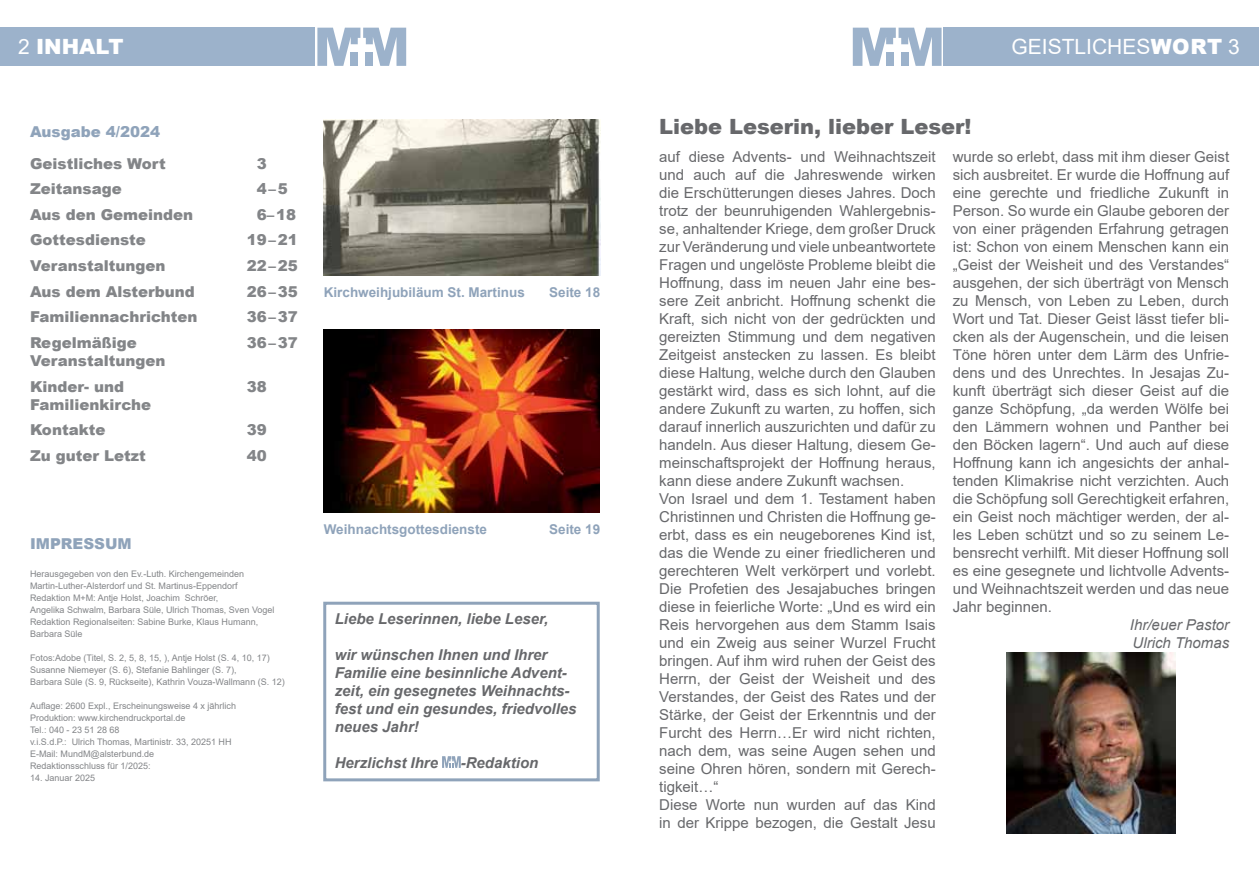
<style>
.page{position:relative;width:1259px;height:893px;background:#fff}
.page>*{position:absolute;margin:0;border:0;box-sizing:border-box;transform-origin:0 0}
.t1{font:900 21px "Arial";color:#67686b}
.t2{font:21px "Arial";color:#fff}
.t3{font:900 21px "Arial";color:#fff}
.t4{font:15px/18px "Arial";color:#67686b}
.t5{font:900 15px/18px "Arial";color:#838588}
.t6{font:italic 700 15px/18px "Arial";color:#67686b}
.t7{font:italic 15px/18px "Arial";color:#67686b}
.t8{font:900 15px "Arial";color:#8fa3ba}
.t9{font:700 13.5px "Arial";color:#8fa3ba}
.t10{font:9px/12px "Arial";color:#838588}
.s1{font-weight:400}
.s2{font-weight:900}
</style>
<div class="page">
<div style="left:0;top:28px;width:315px;height:38px;background:#9cb2cb"></div>
<div style="left:944px;top:28px;width:315px;height:38px;background:#9cb2cb"></div>
<svg style="left:317px;top:28px;width:89px;height:38px"></svg>
<div style="left:366px;top:52px;width:7px;height:14px;background:#9cb2cb"></div>
<svg style="left:853px;top:28px;width:88px;height:38px"></svg>
<div style="left:901px;top:52px;width:7px;height:14px;background:#9cb2cb"></div>
<img style="left:324px;top:119px;width:276px;height:157px">
<img style="left:1006px;top:653px;width:169px;height:180px">
<img style="left:323px;top:329px;width:277px;height:184px">
<div style="left:323px;top:602px;width:277px;height:179px;border:3px solid #8fa3ba"></div>
<svg style="left:442px;top:756px;width:19px;height:12px"></svg>
<h1 class="t3" style="left:18px;top:32px;width:106px"><span class="s1">2</span> INHALT</h1>
<h1 class="t2" style="left:1011px;top:33px;width:230px">GEISTLICHES<span class="s2">Wort</span> 3</h1>
<p class="t8" style="left:30px;top:120px;width:132px">Ausgabe 4/2024</p>
<h1 class="t1" style="left:659px;top:111px;width:314px">Liebe Leserin, lieber Leser!</h1>
<p class="t5" style="left:30px;top:154px;width:137px">Geistliches Wort</p>
<p class="t5" style="left:257px;top:154px;width:12px">3</p>
<p class="t5" style="left:30px;top:179px;width:93px">Zeitansage</p>
<p class="t5" style="left:257px;top:179px;width:33px">4–5</p>
<p class="t5" style="left:30px;top:205px;width:165px">Aus den Gemeinden</p>
<p class="t5" style="left:257px;top:205px;width:41px">6–18</p>
<p class="t5" style="left:30px;top:231px;width:117px">Gottesdienste</p>
<p class="t5" style="left:247px;top:231px;width:53px">19–21</p>
<p class="t5" style="left:30px;top:256px;width:137px">Veranstaltungen</p>
<p class="t5" style="left:247px;top:256px;width:53px">22–25</p>
<p class="t5" style="left:30px;top:282px;width:166px">Aus dem Alsterbund</p>
<p class="t5" style="left:247px;top:282px;width:53px">26–35</p>
<p class="t5" style="left:30px;top:308px;width:169px">Familiennachrichten</p>
<p class="t5" style="left:247px;top:308px;width:53px">36–37</p>
<p class="t5" style="left:30px;top:333px;width:137px">Regelmäßige<br>Veranstaltungen</p>
<p class="t5" style="left:247px;top:333px;width:53px">36–37</p>
<p class="t5" style="left:30px;top:377px;width:123px">Kinder- und<br>Familienkirche</p>
<p class="t5" style="left:247px;top:377px;width:22px">38</p>
<p class="t5" style="left:30px;top:420px;width:77px">Kontakte</p>
<p class="t5" style="left:247px;top:420px;width:22px">39</p>
<p class="t5" style="left:30px;top:446px;width:117px">Zu guter Letzt</p>
<p class="t5" style="left:247px;top:446px;width:22px">40</p>
<p class="t4" style="left:659px;top:148px;width:278px">auf diese Advents- und Weihnachtszeit und auch auf die Jahreswende wirken die Erschütterungen dieses Jahres. Doch trotz der beunruhigenden Wahlergebnis&shy;se, anhaltender Kriege, dem großer Druck zur Veränderung und viele unbeantwortete Fragen und ungelöste Probleme bleibt die Hoffnung, dass im neuen Jahr eine bes&shy;sere Zeit anbricht. Hoffnung schenkt die Kraft, sich nicht von der gedrückten und gereizten Stimmung und dem negativen Zeitgeist anstecken zu lassen. Es bleibt diese Haltung, welche durch den Glauben gestärkt wird, dass es sich lohnt, auf die andere Zukunft zu warten, zu hoffen, sich darauf innerlich auszurichten und dafür zu handeln. Aus dieser Haltung, diesem Ge&shy;meinschaftsprojekt der Hoffnung heraus, kann diese andere Zukunft wachsen.<br>Von Israel und dem 1. Testament haben Christinnen und Christen die Hoffnung ge&shy;erbt, dass es ein neugeborenes Kind ist, das die Wende zu einer friedlicheren und gerechteren Welt verkörpert und vorlebt.<br>Die Profetien des Jesajabuches bringen diese in feierliche Worte: „Und es wird ein Reis hervorgehen aus dem Stamm Isais und ein Zweig aus seiner Wurzel Frucht bringen. Auf ihm wird ruhen der Geist des Herrn, der Geist der Weisheit und des Verstandes, der Geist des Rates und der Stärke, der Geist der Erkenntnis und der Furcht des Herrn…Er wird nicht richten, nach dem, was seine Augen sehen und seine Ohren hören, sondern mit Gerech&shy;tigkeit…“<br>Diese Worte nun wurden auf das Kind in der Krippe bezogen, die Gestalt Jesu</p>
<p class="t4" style="left:952px;top:148px;width:278px;text-align:justify">wurde so erlebt, dass mit ihm dieser Geist sich ausbreitet. Er wurde die Hoffnung auf eine gerechte und friedliche Zukunft in Person. So wurde ein Glaube geboren der von einer prägenden Erfahrung getragen ist: Schon von einem Menschen kann ein „Geist der Weisheit und des Verstandes“ ausgehen, der sich überträgt von Mensch zu Mensch, von Leben zu Leben, durch Wort und Tat. Dieser Geist lässt tiefer bli&shy;cken als der Augenschein, und die leisen Töne hören unter dem Lärm des Unfrie&shy;dens und des Unrechtes. In Jesajas Zu&shy;kunft überträgt sich dieser Geist auf die ganze Schöpfung, „da werden Wölfe bei den Lämmern wohnen und Panther bei den Böcken lagern“. Und auch auf diese Hoffnung kann ich angesichts der anhal&shy;tenden Klimakrise nicht verzichten. Auch die Schöpfung soll Gerechtigkeit erfahren, ein Geist noch mächtiger werden, der al&shy;les Leben schützt und so zu seinem Le&shy;bensrecht verhilft. Mit dieser Hoffnung soll es eine gesegnete und lichtvolle Advents&shy;und Weihnachtszeit werden und das neue Jahr beginnen.</p>
<p class="t9" style="left:324px;top:283px;width:203px">Kirchweihjubiläum St. Martinus</p>
<p class="t9" style="left:549px;top:283px;width:53px">Seite 18</p>
<p class="t9" style="left:324px;top:520px;width:165px">Weihnachtsgottesdienste</p>
<p class="t9" style="left:549px;top:520px;width:53px">Seite 19</p>
<p class="t8" style="left:30px;top:532px;width:89px">IMPRESSUM</p>
<p class="t10" style="left:30px;top:568px;width:246px">Herausgegeben von den Ev.-Luth. Kirchengemeinden Martin-Luther-Alsterdorf und St. Martinus-Eppendorf Redaktion M+M: Antje Holst, Joachim Schröer,<br>Angelika Schwalm, Barbara Süle, Ulrich Thomas, Sven Vogel Redaktion Regionalseiten: Sabine Burke, Klaus Humann, Barbara Süle</p>
<p class="t10" style="left:30px;top:652px;width:256px">Fotos:Adobe (Titel, S. 2, 5, 8, 15, ), Antje Holst (S. 4, 10, 17)<br>Susanne Niemeyer (S. 6), Stefanie Bahlinger (S. 7),<br>Barbara Süle (S. 9, Rückseite), Kathrin Vouza-Wallmann (S. 12)</p>
<p class="t10" style="left:30px;top:700px;width:208px">Auflage: 2600 Expl., Erscheinungsweise 4 x jährlich Produktion: www.kirchendruckportal.de<br>Tel.: 040 - 23 51 28 68<br>v.i.S.d.P.: Ulrich Thomas, Martinistr. 33, 20251 HH E-Mail: MundM@alsterbund.de<br>Redaktionsschluss für 1/2025:</p>
<p class="t10" style="left:30px;top:772px;width:67px">14. Januar 2025</p>
<p class="t6" style="left:335px;top:610px;width:215px">Liebe Leserinnen, liebe Leser,</p>
<p class="t6" style="left:335px;top:646px;width:243px">wir wünschen Ihnen und Ihrer<br>Familie eine besinnliche Advent&shy;zeit, ein gesegnetes Weihnachts&shy;fest und ein gesundes, friedvolles neues Jahr!</p>
<p class="t6" style="left:335px;top:754px;width:105px">Herzlichst Ihre</p>
<p class="t6" style="left:461px;top:754px;width:79px">-Redaktion</p>
<p class="t7" style="left:1130px;top:616px;width:101px">Ihr/euer Pastor<br>Ulrich Thomas</p>
</div>
